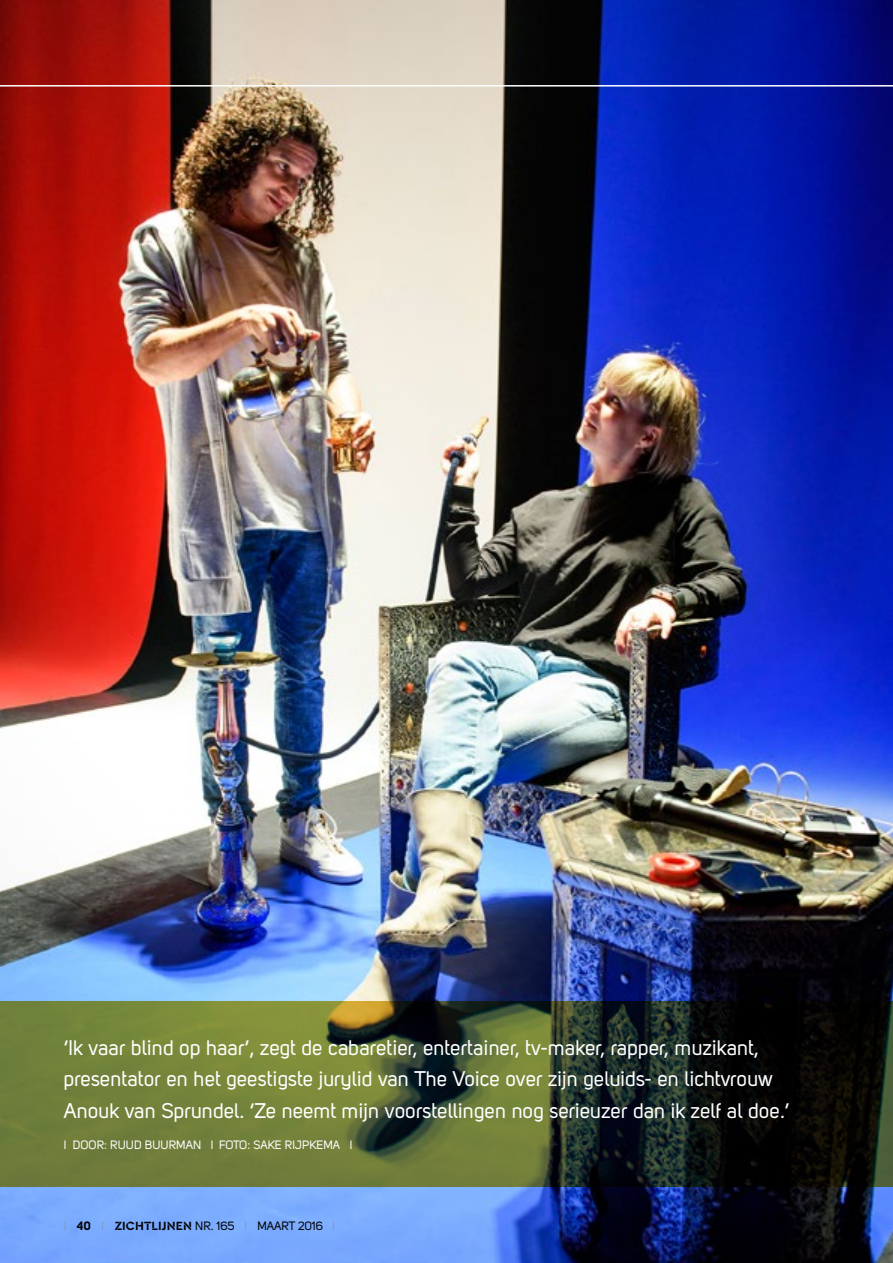
<style>
.page{position:relative;width:893px;height:1263px;background:#fff}
.page>*{position:absolute;margin:0;border:0;box-sizing:border-box;transform-origin:0 0}
.t1{font:21px/31.5px "Uni Sans Regular";color:#fff}
.t2{font:12px "Uni Sans Regular";color:#fff}
.t3{font:12px "Uni Sans Regular";letter-spacing:-.005em;color:#000}
.s1{font-family:"Uni Sans Light";color:#878787}
.s2{font-family:"Uni Sans Bold"}
.s3{font-family:"Cera Stencil PRO";font-weight:700;font-size:12.45px}
</style>
<div class="page">
<img style="left:0;top:0;width:893px;height:1263px">
<svg style="left:0;top:1001px;width:893px;height:185px;background:#475229"></svg>
<hr style="left:0;top:85px;width:893px;height:2px;background:#fff">
<p class="t1" style="left:64px;top:1031px;width:727px">‘Ik vaar blind op haar’, zegt de cabaretier, entertainer, tv-maker, rapper, muzikant, presentator en het geestigste jurylid van The Voice over zijn geluids- en lichtvrouw<br>Anouk van Sprundel. ‘Ze neemt mijn voorstellingen nog serieuzer dan ik zelf al doe.’</p>
<p class="t2" style="left:64px;top:1138px;width:290px">I DOOR: RUUD BUURMAN I FOTO: SAKE RIJPKEMA I</p>
<p class="t3" style="left:64px;top:1219px;width:273px"><span class="s1">I</span> <span class="s2">40</span> <span class="s1">I</span> <span class="s3">ZICHTLIJNEN</span> NR. 165 <span class="s1">I</span> MAART 2016 <span class="s1">I</span></p>
</div>
